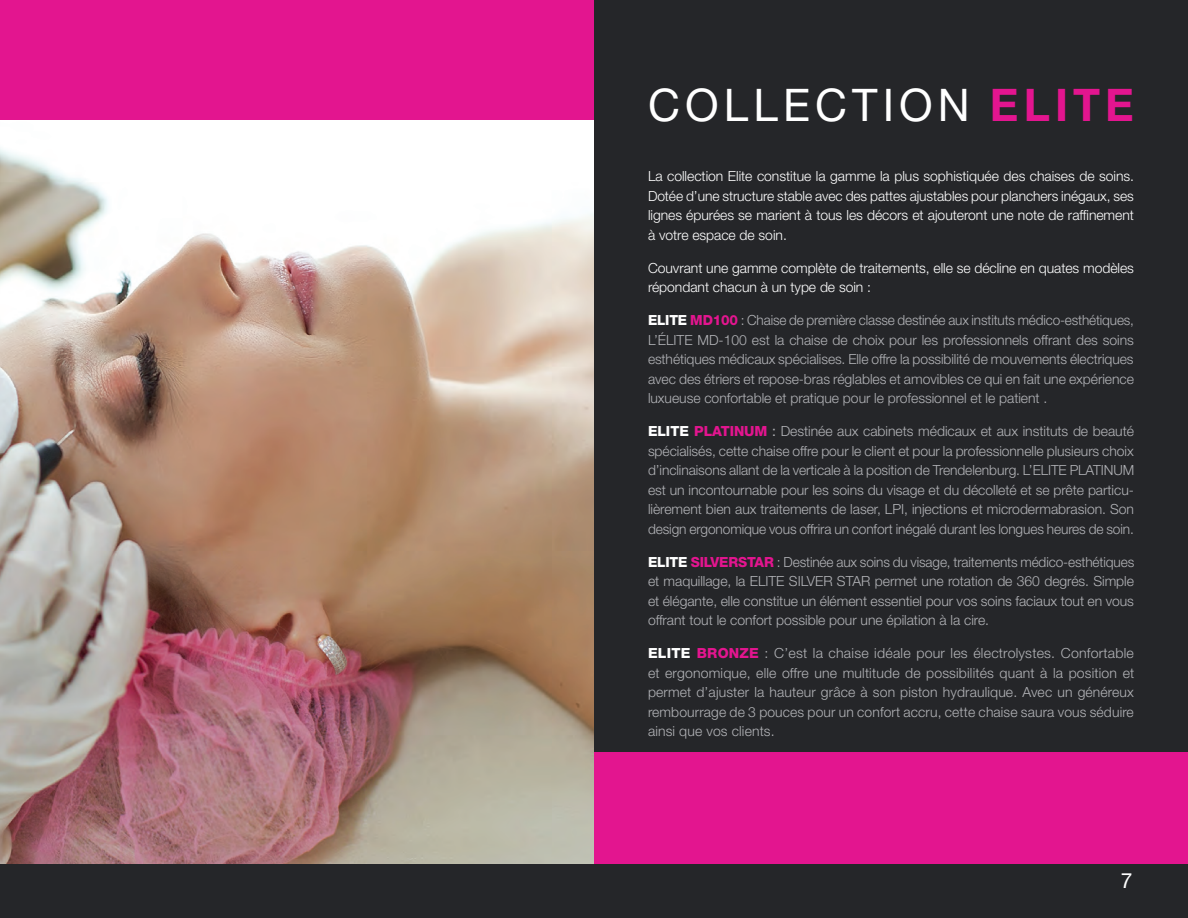
<style>
.page{position:relative;width:1188px;height:918px;background:#fff}
.page>*{position:absolute;margin:0;border:0;box-sizing:border-box;transform-origin:0 0}
.t1{font:45px "Helvetica Neue LT Std";letter-spacing:.115em;color:#fff}
.t2{font:21px "Helvetica Neue LT Std";color:#fff}
.t3{font:300 13.95px/19.5px "Helvetica Neue LT Std";letter-spacing:-.005em;color:#b2b3b7;text-align:justify}
.t4{font:300 13.95px/19.5px "Helvetica Neue LT Std";letter-spacing:-.005em;color:#fff;text-align:justify}
.s1{font-weight:700;color:#e3158f}
.s2{font-weight:800;color:#fff}
.s3{font-weight:800;color:#e3158f}
.s4{font-weight:400}
</style>
<div class="page">
<img style="left:0;top:148px;width:594px;height:716px">
<div style="left:594px;top:0;width:594px;height:872px;background:#252629"></div>
<div style="left:0;top:0;width:594px;height:120px;background:#e3158f"></div>
<div style="left:594px;top:753px;width:594px;height:111px;background:#e3158f"></div>
<div style="left:0;top:864px;width:1188px;height:54px;background:#252629"></div>
<h1 class="t1" style="left:648px;top:78px;width:487px">COLLECTION <span class="s1">ELITE</span></h1>
<p class="t4" style="left:648px;top:166px;width:488px">La collection Elite constitue la gamme la plus sophistiquée des chaises de soins.<br>Dotée d’une structure stable avec des pattes ajustables pour planchers inégaux, ses lignes épurées se marient à tous les décors et ajouteront une note de raffinement à votre espace de soin.</p>
<p class="t4" style="left:648px;top:258px;width:488px">Couvrant une gamme complète de traitements, elle se décline en quates modèles répondant chacun à un type de soin :</p>
<p class="t3" style="left:648px;top:310px;width:488px"><span class="s2">ELITE</span> <span class="s3">MD100</span> : Chaise de première classe destinée aux instituts médico-esthétiques, L’ÉLITE MD-100 est la chaise de choix pour les professionnels offrant des soins esthétiques médicaux spécialises. Elle offre la possibilité de mouvements électriques avec des étriers et repose-bras réglables et amovibles ce qui en fait une expérience luxueuse confortable et pratique pour le professionnel et le patient .</p>
<p class="t3" style="left:648px;top:421px;width:488px"><span class="s2">ELITE</span> <span class="s3">PLATINUM</span> <span class="s4">:</span> Destinée aux cabinets médicaux et aux instituts de beauté spécialisés, cette chaise offre pour le client et pour la professionnelle plusieurs choix d’inclinaisons allant de la verticale à la position de Trendelenburg. L’ELITE PLATINUM est un incontournable pour les soins du visage et du décolleté et se prête particu&shy;lièrement bien aux traitements de laser, LPI, injections et microdermabrasion. Son design ergonomique vous offrira un confort inégalé durant les longues heures de soin.</p>
<p class="t3" style="left:648px;top:552px;width:488px"><span class="s2">ELITE</span> <span class="s3">SILVERSTAR</span> : Destinée aux soins du visage, traitements médico-esthétiques et maquillage, la ELITE SILVER STAR permet une rotation de 360 degrés. Simple et élégante, elle constitue un élément essentiel pour vos soins faciaux tout en vous offrant tout le confort possible pour une épilation à la cire.</p>
<p class="t3" style="left:648px;top:643px;width:488px"><span class="s2">ELITE</span> <span class="s3">BRONZE</span> : C’est la chaise idéale pour les électrolystes. Confortable et ergonomique, elle offre une multitude de possibilités quant à la position et permet d’ajuster la hauteur grâce à son piston hydraulique. Avec un généreux rembourrage de 3 pouces pour un confort accru, cette chaise saura vous séduire ainsi que vos clients.</p>
<h2 class="t2" style="left:1121px;top:868px;width:13px">7</h2>
</div>
